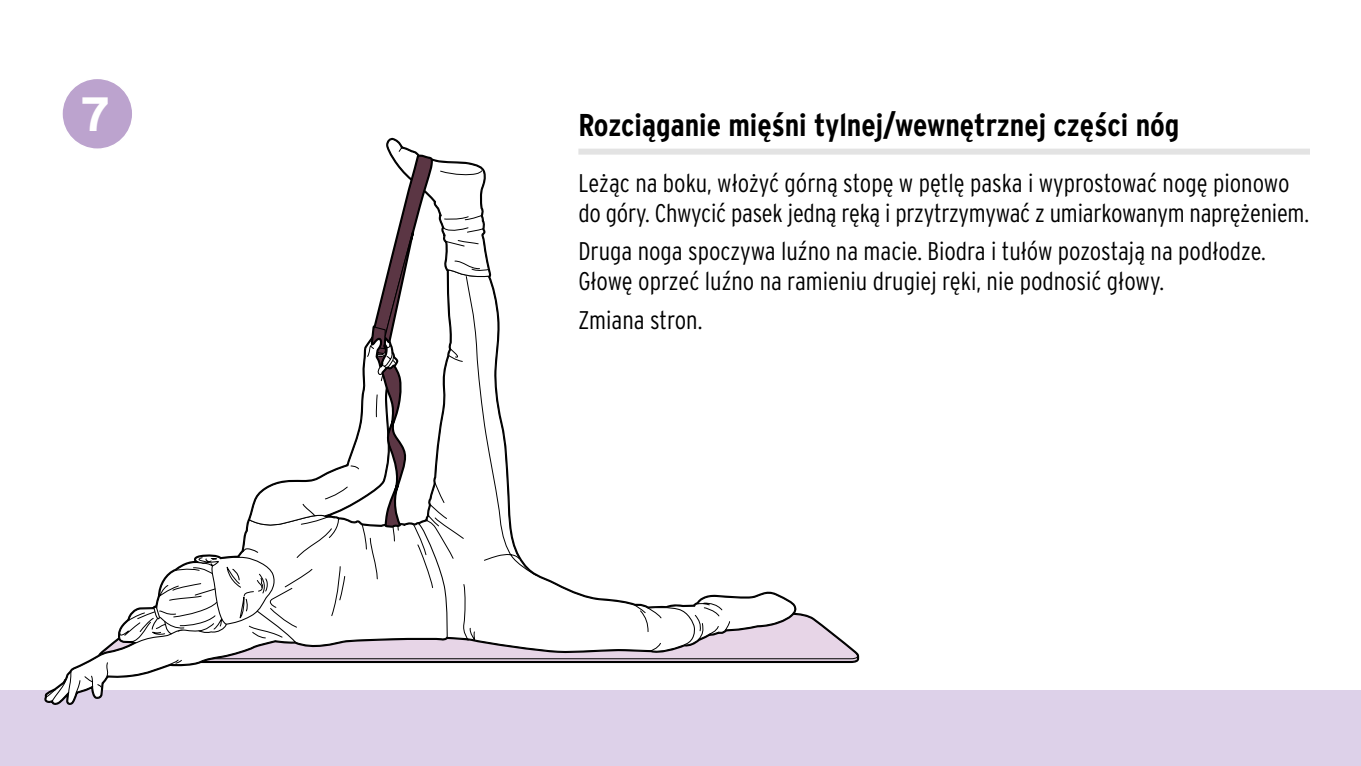
<style>
.page{position:relative;width:1361px;height:766px;background:#fff}
.page>*{position:absolute;margin:0;border:0;box-sizing:border-box;transform-origin:0 0}
.ID_M01_KREIS_SCHWARZ{font:700 48px "Interstate OT";color:#fff}
.id_headline_Übung_li{font:700 condensed 31.5px "Interstate OT";color:#000}
.ID_FLIESSTEXT{font:300 condensed 25.5px/30px "Interstate OT";color:#000}
</style>
<div class="page">
<div style="left:0;top:690px;width:1361px;height:75px;background:#ddd1e9"></div>
<svg style="left:44px;top:138px;width:815px;height:566px"></svg>
<div style="left:578px;top:149px;width:732px;height:6px;background:#e3e3e3"></div>
<div style="left:62px;top:78px;width:71px;height:71px;background:#bca3ce;border-radius:50%"></div>
<div style="left:61px;top:78px;width:73px;height:72px;border:2px solid #fff;border-radius:50%"></div>
<p class="ID_M01_KREIS_SCHWARZ" style="left:81px;top:85px;width:32px">7</p>
<p class="id_headline_Übung_li" style="left:578px;top:105px;width:602px">Rozciąganie mięśni tylnej/wewnętrznej części nóg</p>
<p class="ID_FLIESSTEXT" style="left:578px;top:167px;width:732px">Leżąc na boku, włożyć górną stopę w pętlę paska i wyprostować nogę pionowo do góry. Chwycić pasek jedną ręką i przytrzymywać z umiarkowanym naprężeniem.</p>
<p class="ID_FLIESSTEXT" style="left:578px;top:236px;width:689px">Druga noga spoczywa luźno na macie. Biodra i tułów pozostają na podłodze.<br>Głowę oprzeć luźno na ramieniu drugiej ręki, nie podnosić głowy.</p>
<p class="ID_FLIESSTEXT" style="left:578px;top:305px;width:125px">Zmiana stron.</p>
</div>
